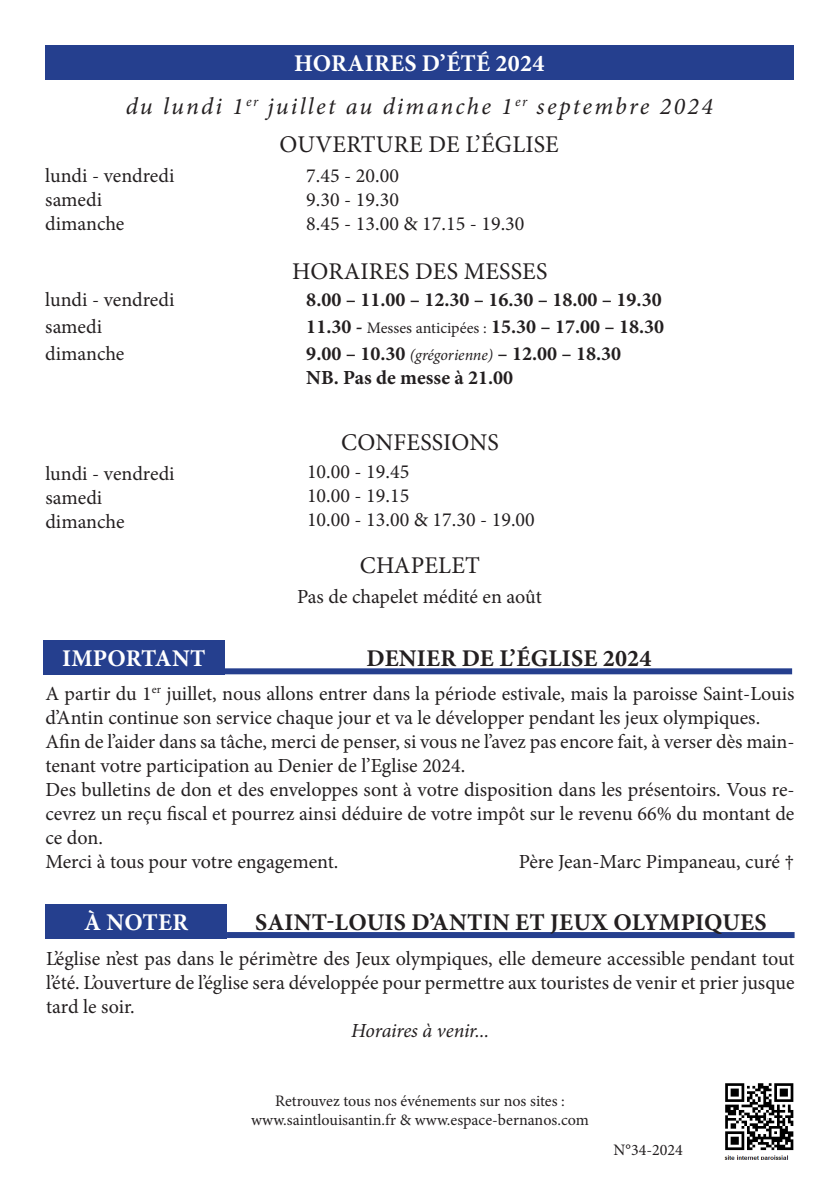
<style>
.page{position:relative;width:840px;height:1191px;background:#fff}
.page>*{position:absolute;margin:0;border:0;box-sizing:border-box;transform-origin:0 0}
.t1{font:24px "Minion Pro";letter-spacing:.01em;color:#231f20}
.Agenda_-_annonces_im{font:700 24px "Minion Pro";letter-spacing:.01em;color:#231f20}
.Agenda_-_texte{font:italic 24px "Minion Pro";letter-spacing:.09em;color:#231f20}
.Agenda_-_annonces_pa{font:700 24px "Minion Pro";letter-spacing:.01em;color:#fff}
.Couplet_des_chants{font:20px/24px "Minion Pro";color:#231f20}
.Agenda_-_texte-2{font:20px/24px "Minion Pro";color:#231f20;text-align:justify}
.t2{font:700 20px "Minion Pro";color:#231f20}
.Agenda_-_texte-3{font:italic 20px "Minion Pro";letter-spacing:-.015em;color:#231f20}
.Couplet_des_chants-2{font:16px "Minion Pro";color:#231f20}
.s1{font-weight:400;font-size:16px}
.s2{font-weight:400;font-style:italic;font-size:16px}
</style>
<div class="page">
<img style="left:724px;top:1083px;width:70px;height:76px">
<div style="left:45px;top:904px;width:182px;height:34px;background:#253f8e"></div>
<div style="left:227px;top:932px;width:567px;height:6px;background:#253f8e"></div>
<div style="left:45px;top:45px;width:747px;height:34px;background:#253f8e"></div>
<div style="left:43px;top:640px;width:181px;height:34px;background:#253f8e"></div>
<div style="left:224px;top:668px;width:567px;height:6px;background:#253f8e"></div>
<p class="Agenda_-_annonces_pa" style="left:294px;top:47px;width:252px">HORAIRES D’ÉTÉ 2024</p>
<p class="Agenda_-_texte" style="left:126px;top:90px;width:588px">du lundi 1<sup>er</sup> juillet au dimanche 1<sup>er</sup> septembre 2024</p>
<p class="t1" style="left:279px;top:129px;width:281px">OUVERTURE DE L’ÉGLISE</p>
<p class="Agenda_-_texte-2" style="left:306px;top:164px;width:94px">7.45 - 20.00</p>
<p class="Agenda_-_texte-2" style="left:306px;top:188px;width:94px">9.30 - 19.30</p>
<p class="Agenda_-_texte-2" style="left:306px;top:212px;width:219px">8.45 - 13.00 &amp; 17.15 - 19.30</p>
<p class="Agenda_-_texte-2" style="left:45px;top:164px;width:131px">lundi - vendredi</p>
<p class="Agenda_-_texte-2" style="left:45px;top:188px;width:58px">samedi</p>
<p class="Agenda_-_texte-2" style="left:45px;top:212px;width:81px">dimanche</p>
<p class="t1" style="left:292px;top:255px;width:257px">HORAIRES DES MESSES</p>
<p class="Agenda_-_texte-2" style="left:45px;top:287px;width:131px">lundi - vendredi</p>
<p class="t2" style="left:306px;top:285px;width:356px">8.00 – 11.00 – 12.30 – 16.30 – 18.00 – 19.30</p>
<p class="Agenda_-_texte-2" style="left:45px;top:314px;width:58px">samedi</p>
<p class="t2" style="left:306px;top:312px;width:359px">11.30 - <span class="s1">Messes anticipées :</span> 15.30 – 17.00 – 18.30</p>
<p class="Agenda_-_texte-2" style="left:45px;top:342px;width:81px">dimanche</p>
<p class="t2" style="left:306px;top:339px;width:316px">9.00 – 10.30 <span class="s2">(grégorienne)</span> – 12.00 – 18.30</p>
<p class="t2" style="left:306px;top:363px;width:208px">NB. Pas de messe à 21.00</p>
<p class="Agenda_-_texte-2" style="left:45px;top:462px;width:131px">lundi - vendredi</p>
<p class="Agenda_-_texte-2" style="left:45px;top:486px;width:58px">samedi</p>
<p class="Agenda_-_texte-2" style="left:45px;top:510px;width:81px">dimanche</p>
<p class="t1" style="left:341px;top:426px;width:159px">CONFESSIONS</p>
<p class="Agenda_-_texte-2" style="left:307px;top:459px;width:104px">10.00 - 19.45</p>
<p class="Agenda_-_texte-2" style="left:307px;top:483px;width:104px">10.00 - 19.15</p>
<p class="Agenda_-_texte-2" style="left:307px;top:507px;width:229px">10.00 - 13.00 &amp; 17.30 - 19.00</p>
<p class="t1" style="left:360px;top:549px;width:121px">CHAPELET</p>
<p class="Agenda_-_texte-2" style="left:297px;top:584px;width:246px">Pas de chapelet médité en août</p>
<p class="Agenda_-_annonces_pa" style="left:62px;top:641px;width:145px">IMPORTANT</p>
<p class="Agenda_-_annonces_im" style="left:366px;top:641px;width:286px">DENIER DE L’ÉGLISE 2024</p>
<p class="Couplet_des_chants" style="left:45px;top:681px;width:750px">A partir du 1<sup>er</sup> juillet, nous allons entrer dans la période estivale, mais la paroisse Saint-Louis d’Antin continue son service chaque jour et va le développer pendant les jeux olympiques.</p>
<p class="Couplet_des_chants" style="left:45px;top:729px;width:750px">Afin de l’aider dans sa tâche, merci de penser, si vous ne l’avez pas encore fait, à verser dès main&shy;tenant votre participation au Denier de l’Eglise 2024.</p>
<p class="Couplet_des_chants" style="left:45px;top:777px;width:750px;text-align:justify">Des bulletins de don et des enveloppes sont à votre disposition dans les présentoirs. Vous re&shy;cevrez un reçu fiscal et pourrez ainsi déduire de votre impôt sur le revenu 66% du montant de ce don.</p>
<p class="Couplet_des_chants" style="left:45px;top:849px;width:294px">Merci à tous pour votre engagement.</p>
<p class="Couplet_des_chants" style="left:518px;top:849px;width:277px">Père Jean-Marc Pimpaneau, curé †</p>
<p class="Agenda_-_annonces_pa" style="left:84px;top:905px;width:105px">À NOTER</p>
<p class="Agenda_-_annonces_im" style="left:255px;top:905px;width:513px">SAINT-LOUIS D’ANTIN ET JEUX OLYMPIQUES</p>
<p class="Agenda_-_texte-2" style="left:46px;top:946px;width:749px">L’église n’est pas dans le périmètre des Jeux olympiques, elle demeure accessible pendant tout l’été. L’ouverture de l’église sera développée pour permettre aux touristes de venir et prier jusque tard le soir.</p>
<p class="Agenda_-_texte-3" style="left:351px;top:1017px;width:139px">Horaires à venir...</p>
<p class="Couplet_des_chants-2" style="left:275px;top:1090px;width:291px">Retrouvez tous nos événements sur nos sites :</p>
<p class="Couplet_des_chants-2" style="left:251px;top:1109px;width:339px">www.saintlouisantin.fr &amp; www.espace-bernanos.com</p>
<p class="Couplet_des_chants-2" style="left:613px;top:1139px;width:71px">N°34-2024</p>
</div>
